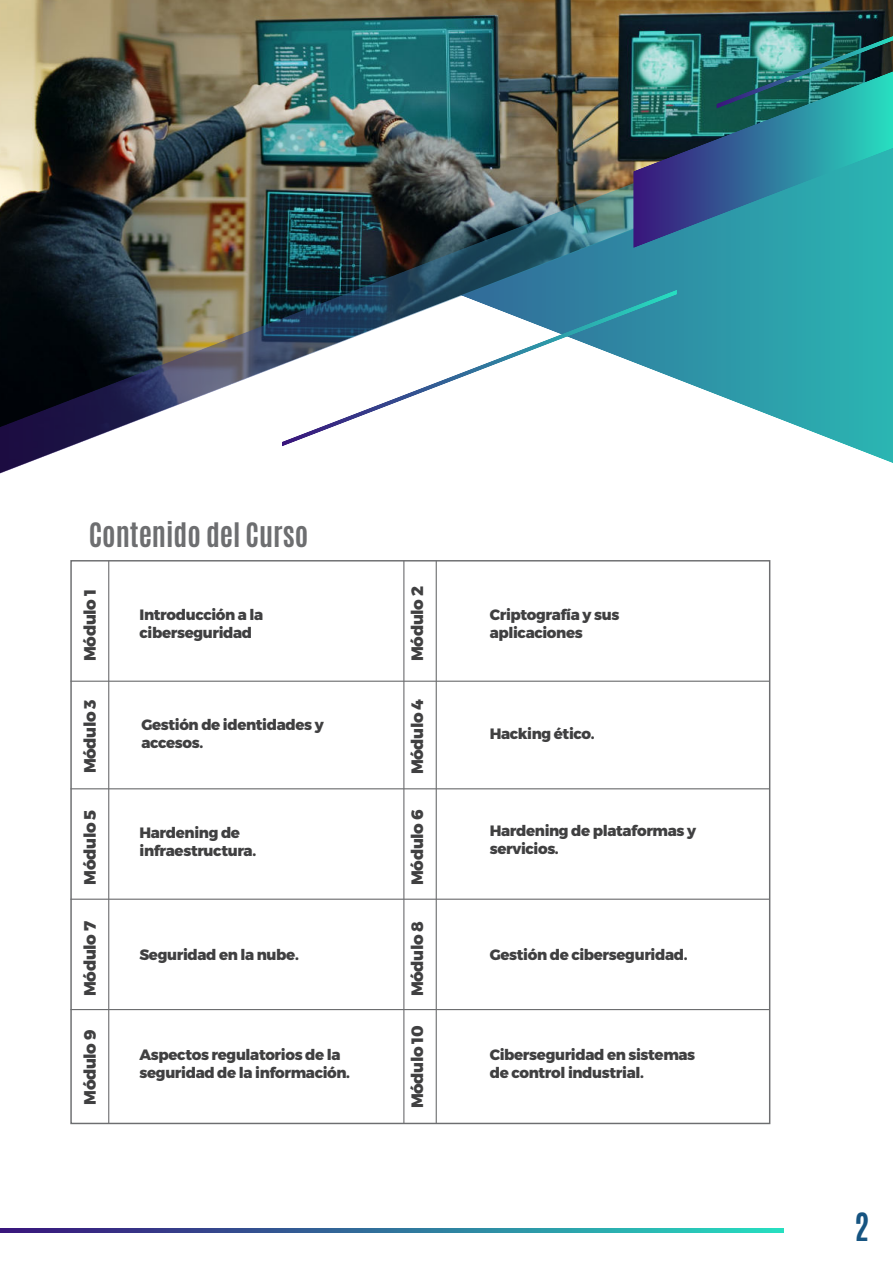
<style>
.page{position:relative;width:893px;height:1263px;background:#fff}
.page>*{position:absolute;margin:0;border:0;box-sizing:border-box;transform-origin:0 0}
.t1{font:700 33px "Antonio";color:#165481}
.t2{font:700 28.5px "Antonio";color:#6d6e70}
.t3{font:800 16.5px "Montserrat";letter-spacing:-.025em;color:#404041}
.t4{font:800 15px/18px "Montserrat";letter-spacing:-.025em;color:#404041}
</style>
<div class="page">
<img style="left:0;top:0;width:893px;height:83px">
<img style="left:0;top:83px;width:893px;height:391px">
<svg style="left:633px;top:71px;width:260px;height:177px"></svg>
<img style="left:717px;top:36px;width:176px;height:72px">
<svg style="left:282px;top:290px;width:395px;height:156px"></svg>
<svg style="left:0;top:1228px;width:784px;height:4px"></svg>
<hr style="left:70px;top:681px;width:700px;height:1px;background:#6d6e70">
<hr style="left:70px;top:788px;width:700px;height:1px;background:#6d6e70">
<hr style="left:70px;top:899px;width:700px;height:1px;background:#6d6e70">
<hr style="left:70px;top:1009px;width:700px;height:1px;background:#6d6e70">
<hr style="left:108px;top:561px;width:1px;height:562px;background:#6d6e70">
<hr style="left:436px;top:561px;width:1px;height:562px;background:#6d6e70">
<hr style="left:403px;top:561px;width:1px;height:562px;background:#6d6e70">
<h2 class="t2" style="left:89px;top:518px;width:221px">Contenido del Curso</h2>
<p class="t3" style="left:83px;top:661px;width:73px;rotate:-90deg">Módulo 1</p>
<p class="t3" style="left:83px;top:773px;width:76px;rotate:-90deg">Módulo 3</p>
<p class="t3" style="left:83px;top:885px;width:76px;rotate:-90deg">Módulo 5</p>
<p class="t3" style="left:83px;top:996px;width:76px;rotate:-90deg">Módulo 7</p>
<p class="t3" style="left:83px;top:1105px;width:77px;rotate:-90deg">Módulo 9</p>
<p class="t4" style="left:140px;top:607px;width:125px">Introducción a la ciberseguridad</p>
<p class="t4" style="left:141px;top:716px;width:184px">Gestión de identidades y accesos.</p>
<p class="t4" style="left:140px;top:825px;width:118px">Hardening de infraestructura.</p>
<p class="t4" style="left:140px;top:947px;width:161px">Seguridad en la nube.</p>
<p class="t4" style="left:140px;top:1047px;width:212px">Aspectos regulatorios de la seguridad de la información.</p>
<p class="t3" style="left:410px;top:661px;width:76px;rotate:-90deg">Módulo 2</p>
<p class="t3" style="left:410px;top:774px;width:77px;rotate:-90deg">Módulo 4</p>
<p class="t3" style="left:410px;top:885px;width:77px;rotate:-90deg">Módulo 6</p>
<p class="t3" style="left:410px;top:996px;width:77px;rotate:-90deg">Módulo 8</p>
<p class="t3" style="left:410px;top:1108px;width:85px;rotate:-90deg">Módulo 10</p>
<p class="t4" style="left:490px;top:607px;width:131px">Criptografía y sus aplicaciones</p>
<p class="t4" style="left:490px;top:726px;width:106px">Hacking ético.</p>
<p class="t4" style="left:490px;top:823px;width:208px">Hardening de plataformas y servicios.</p>
<p class="t4" style="left:490px;top:947px;width:199px">Gestión de ciberseguridad.</p>
<p class="t4" style="left:490px;top:1046px;width:207px">Ciberseguridad en sistemas de control industrial.</p>
<h1 class="t1" style="left:854px;top:1208px;width:17px">2</h1>
</div>
